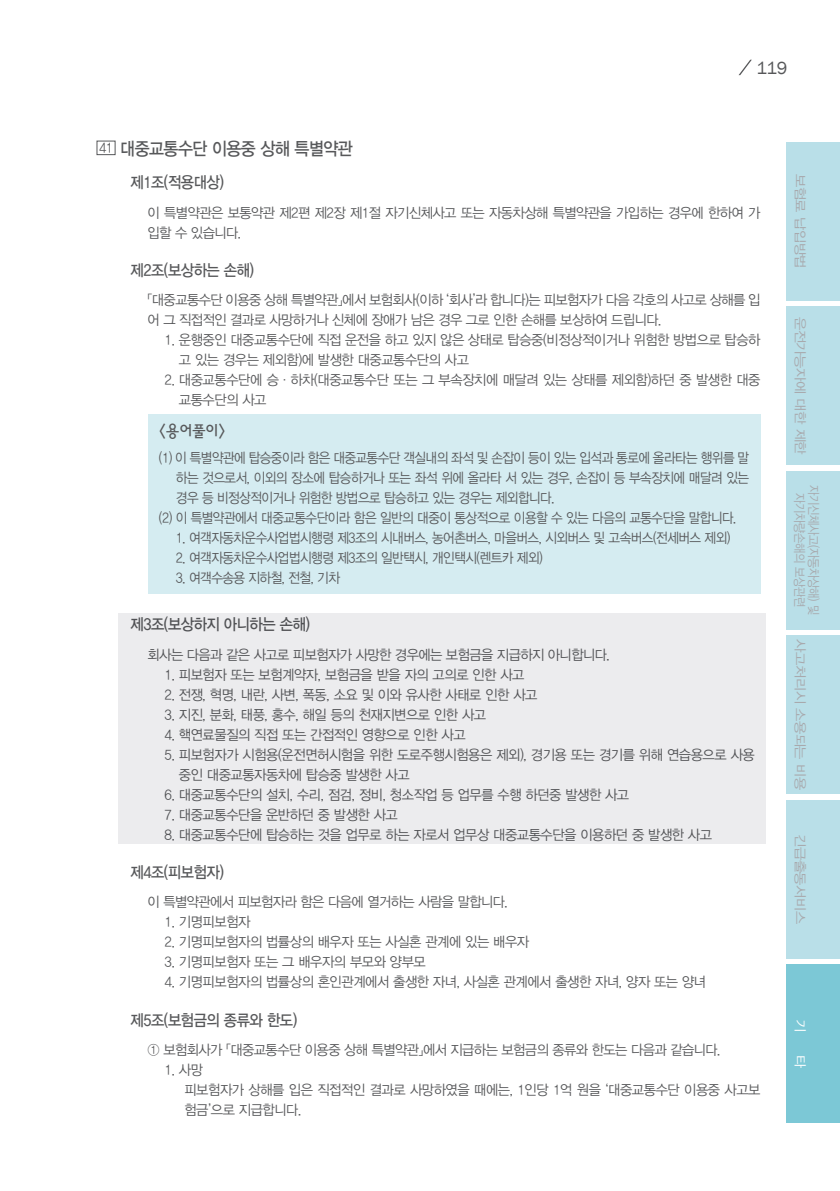
<style>
.page{position:relative;width:840px;height:1191px;background:#fff}
.page>*{position:absolute;margin:0;border:0;box-sizing:border-box;transform-origin:0 0}
.특별약관{font:18px "YDVYGO Std 33";letter-spacing:-.03em;color:#57585a;scale:.9 1}
.t1{font:18px "Franklin Gothic";color:#57585a}
.제1절{font:16px "YDVYGO Std 33";letter-spacing:-.03em;color:#57585a;scale:.9 1}
.본문{font:16px "YDVYGO Std 23";color:#57585a;scale:.95 1}
.본문_1{font:14px/20px "YDVYGO Std 32";letter-spacing:-.03em;color:#57585a;scale:.95 1}
.팁{font:14px/20px "YDVYGO Std 32";letter-spacing:-.04em;color:#57585a;text-align:justify;scale:.9 1}
.본문-2{font:14px/20px "YDVYGO Std 32";letter-spacing:-.04em;color:#57585a;scale:.95 1}
.목차_본문{font:14px "YDVYGO Std 32";color:#57585a;scale:.9 1}
.t2{font:12.8px "YDVYGO Std 12";letter-spacing:-.03em;color:#a8a9ad;scale:1.12 1}
.t3{font:12.8px/14px "YDVYGO Std 12";letter-spacing:-.03em;color:#a8a9ad;text-align:center;scale:.87 1}
.t4{font:12.8px "YDVYGO Std 12";color:#fff;scale:1.12 1}
</style>
<div class="page">
<div style="left:785px;top:142px;width:54px;height:158px;background:#b9dfe8"></div>
<div style="left:785px;top:306px;width:54px;height:159px;background:#b9dfe8"></div>
<div style="left:785px;top:471px;width:54px;height:158px;background:#b9dfe8"></div>
<div style="left:785px;top:635px;width:54px;height:159px;background:#b9dfe8"></div>
<div style="left:785px;top:799px;width:54px;height:159px;background:#b9dfe8"></div>
<svg style="left:738px;top:60px;width:13px;height:15px"></svg>
<div style="left:785px;top:964px;width:54px;height:159px;background:#7cc8d6"></div>
<div style="left:96px;top:141px;width:19px;height:14px;border:1px solid #57585a"></div>
<div style="left:147px;top:414px;width:613px;height:179px;background:#d5ecf1"></div>
<div style="left:119px;top:613px;width:646px;height:231px;background:#ececee"></div>
<p class="t1" style="left:756px;top:57px;width:33px">119</p>
<p class="목차_본문" style="left:99px;top:141px;width:17px">41</p>
<p class="특별약관" style="left:120px;top:139px;width:260px">대중교통수단 이용중 상해 특별약관</p>
<p class="제1절" style="left:130px;top:174px;width:105px">제1조(적용대상)</p>
<p class="본문-2" style="left:147px;top:202px;width:646px">이 특별약관은 보통약관 제2편 제2장 제1절 자기신체사고 또는 자동차상해 특별약관을 가입하는 경우에 한하여 가 입할 수 있습니다.</p>
<p class="제1절" style="left:130px;top:262px;width:139px">제2조(보상하는 손해)</p>
<p class="본문-2" style="left:147px;top:290px;width:646px">「대중교통수단 이용중 상해 특별약관」에서 보험회사(이하 ‘회사’라 합니다)는 피보험자가 다음 각호의 사고로 상해를 입 어 그 직접적인 결과로 사망하거나 신체에 장애가 남은 경우 그로 인한 손해를 보상하여 드립니다.</p>
<p class="본문_1" style="left:179px;top:330px;width:613px;text-indent:-14px">1. 운행중인 대중교통수단에 직접 운전을 하고 있지 않은 상태로 탑승중(비정상적이거나 위험한 방법으로 탑승하 고 있는 경우는 제외함)에 발생한 대중교통수단의 사고</p>
<p class="본문_1" style="left:179px;top:370px;width:613px;text-indent:-14px">2. 대중교통수단에 승·하차(대중교통수단 또는 그 부속장치에 매달려 있는 상태를 제외함)하던 중 발생한 대중 교통수단의 사고</p>
<p class="본문" style="left:159px;top:423px;width:72px">&lt;용어풀이&gt;</p>
<p class="팁" style="left:176px;top:448px;width:638px;text-indent:-17px">(1) 이 특별약관에 탑승중이라 함은 대중교통수단 객실내의 좌석 및 손잡이 등이 있는 입석과 통로에 올라타는 행위를 말 하는 것으로서, 이외의 장소에 탑승하거나 또는 좌석 위에 올라타 서 있는 경우, 손잡이 등 부속장치에 매달려 있는 경우 등 비정상적이거나 위험한 방법으로 탑승하고 있는 경우는 제외합니다.</p>
<p class="팁" style="left:159px;top:508px;width:643px">(2) 이 특별약관에서 대중교통수단이라 함은 일반의 대중이 통상적으로 이용할 수 있는 다음의 교통수단을 말합니다.</p>
<p class="팁" style="left:176px;top:528px;width:617px">1. 여객자동차운수사업법시행령 제3조의 시내버스, 농어촌버스, 마을버스, 시외버스 및 고속버스(전세버스 제외)</p>
<p class="팁" style="left:176px;top:548px;width:409px">2. 여객자동차운수사업법시행령 제3조의 일반택시, 개인택시(렌트카 제외)</p>
<p class="팁" style="left:176px;top:568px;width:184px">3. 여객수송용 지하철, 전철, 기차</p>
<p class="제1절" style="left:130px;top:616px;width:201px">제3조(보상하지 아니하는 손해)</p>
<p class="본문-2" style="left:147px;top:644px;width:488px">회사는 다음과 같은 사고로 피보험자가 사망한 경우에는 보험금을 지급하지 아니합니다.</p>
<p class="본문_1" style="left:164px;top:664px;width:380px">1. 피보험자 또는 보험계약자, 보험금을 받을 자의 고의로 인한 사고</p>
<p class="본문_1" style="left:164px;top:684px;width:394px">2. 전쟁, 혁명, 내란, 사변, 폭동, 소요 및 이와 유사한 사태로 인한 사고</p>
<p class="본문_1" style="left:164px;top:704px;width:340px">3. 지진, 분화, 태풍, 홍수, 해일 등의 천재지변으로 인한 사고</p>
<p class="본문_1" style="left:164px;top:724px;width:318px">4. 핵연료물질의 직접 또는 간접적인 영향으로 인한 사고</p>
<p class="본문_1" style="left:179px;top:744px;width:607px;text-indent:-14px">5. 피보험자가 시험용(운전면허시험을 위한 도로주행시험용은 제외), 경기용 또는 경기를 위해 연습용으로 사용 중인 대중교통자동차에 탑승중 발생한 사고</p>
<p class="본문_1" style="left:164px;top:784px;width:490px">6. 대중교통수단의 설치, 수리, 점검, 정비, 청소작업 등 업무를 수행 하던중 발생한 사고</p>
<p class="본문_1" style="left:164px;top:804px;width:247px">7. 대중교통수단을 운반하던 중 발생한 사고</p>
<p class="본문_1" style="left:164px;top:824px;width:577px">8. 대중교통수단에 탑승하는 것을 업무로 하는 자로서 업무상 대중교통수단을 이용하던 중 발생한 사고</p>
<p class="제1절" style="left:130px;top:864px;width:105px">제4조(피보험자)</p>
<p class="본문-2" style="left:147px;top:892px;width:380px">이 특별약관에서 피보험자라 함은 다음에 열거하는 사람을 말합니다.</p>
<p class="본문_1" style="left:164px;top:912px;width:92px">1. 기명피보험자</p>
<p class="본문_1" style="left:164px;top:932px;width:385px">2. 기명피보험자의 법률상의 배우자 또는 사실혼 관계에 있는 배우자</p>
<p class="본문_1" style="left:164px;top:952px;width:276px">3. 기명피보험자 또는 그 배우자의 부모와 양부모</p>
<p class="본문_1" style="left:164px;top:972px;width:571px">4. 기명피보험자의 법률상의 혼인관계에서 출생한 자녀, 사실혼 관계에서 출생한 자녀, 양자 또는 양녀</p>
<p class="제1절" style="left:130px;top:1012px;width:187px">제5조(보험금의 종류와 한도)</p>
<p class="본문-2" style="left:147px;top:1040px;width:604px">① 보험회사가 「대중교통수단 이용중 상해 특별약관」에서 지급하는 보험금의 종류와 한도는 다음과 같습니다.</p>
<p class="본문_1" style="left:164px;top:1060px;width:42px">1. 사망</p>
<p class="본문_1" style="left:184px;top:1080px;width:607px">피보험자가 상해를 입은 직접적인 결과로 사망하였을 때에는, 1인당 1억 원을 ‘대중교통수단 이용중 사고보 험금’으로 지급합니다.</p>
<p class="t2" style="left:806px;top:174px;width:86px;rotate:90deg">보험료 납입방법</p>
<p class="t2" style="left:806px;top:317px;width:125px;rotate:90deg">운전가능자에 대한 제한</p>
<p class="t3" style="left:819px;top:485px;width:150px;rotate:90deg">자기신체사고(자동차상해) 및 자기차량손해의 보상관련</p>
<p class="t2" style="left:806px;top:639px;width:136px;rotate:90deg">사고처리시 소용되는 비용</p>
<p class="t2" style="left:806px;top:834px;width:82px;rotate:90deg">긴급출동서비스</p>
<p class="t4" style="left:806px;top:1019px;width:13px;rotate:90deg">기</p>
<p class="t4" style="left:806px;top:1054px;width:13px;rotate:90deg">타</p>
</div>
